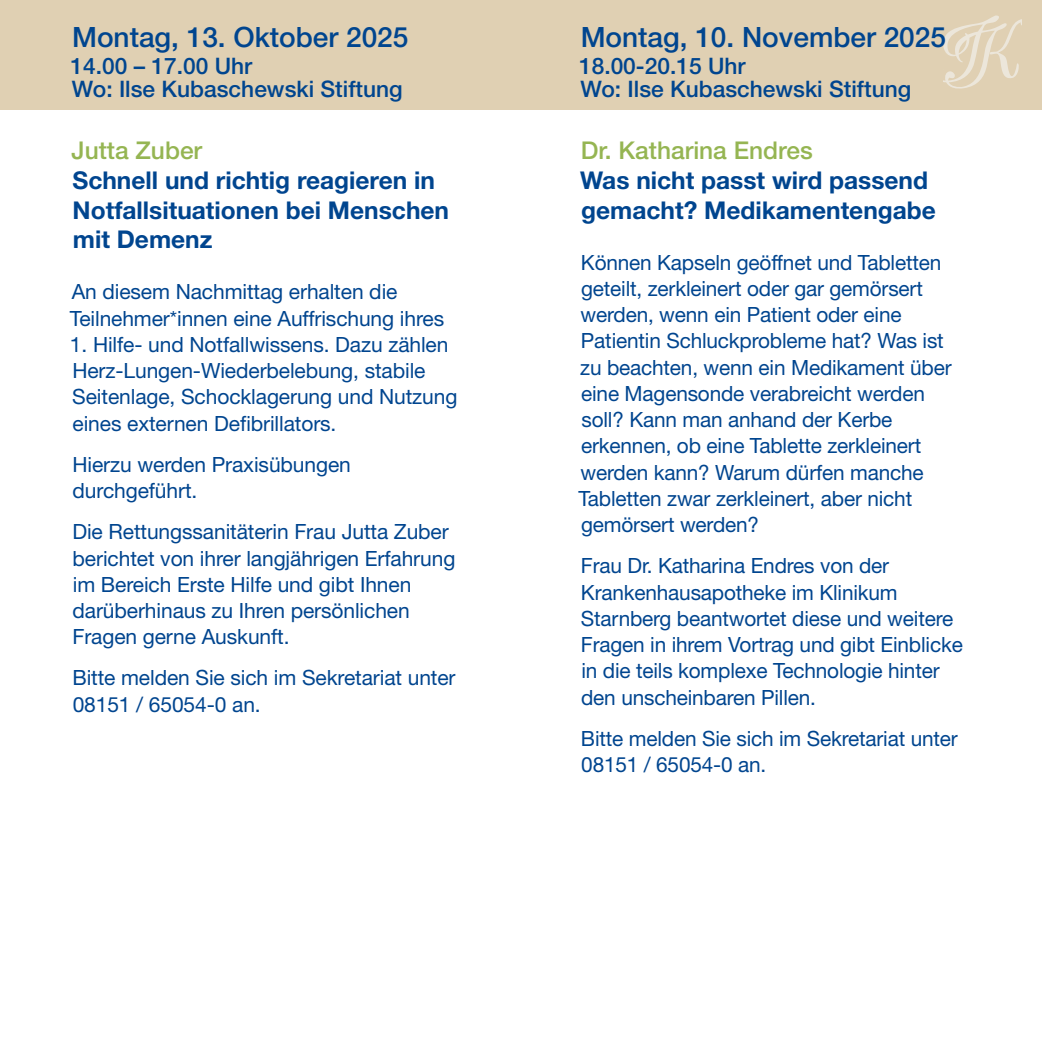
<style>
.page{position:relative;width:1042px;height:1042px;background:#fff}
.page>*{position:absolute;margin:0;border:0;box-sizing:border-box;transform-origin:0 0}
.t1{font:500 28px "Helvetica Neue LT";color:#00458f}
.t2{font:700 24.5px/29.8px "Helvetica Neue LT";color:#00458f}
.t3{font:500 24.5px "Helvetica Neue LT";color:#95b552}
.t4{font:500 22.75px/22.8px "Helvetica Neue LT";color:#00458f}
.t5{font:21px/26.2px "Helvetica Neue LT";letter-spacing:-.01em;color:#00458f}
</style>
<div class="page">
<div style="left:0;top:0;width:1042px;height:109px;background:#e0d0b3"></div>
<svg style="left:943px;top:15px;width:78px;height:74px"></svg>
<h1 class="t1" style="left:72px;top:20px;width:338px">Montag, 13. Oktober 2025</h1>
<p class="t4" style="left:70px;top:55px;width:334px">14.00 – 17.00 Uhr<br>Wo: Ilse Kubaschewski Stiftung</p>
<p class="t3" style="left:72px;top:136px;width:132px">Jutta Zuber</p>
<p class="t2" style="left:72px;top:165px;width:378px">Schnell und richtig reagieren in<br>Notfallsituationen bei Menschen mit Demenz</p>
<p class="t5" style="left:70px;top:278px;width:376px">An diesem Nachmittag erhalten die<br>Teilnehmer*innen eine Auffrischung ihres</p>
<p class="t5" style="left:70px;top:331px;width:389px">1. Hilfe- und Notfallwissens. Dazu zählen Herz-Lungen-Wiederbelebung, stabile Seitenlage, Schocklagerung und Nutzung eines externen Defibrillators.</p>
<p class="t5" style="left:72px;top:451px;width:280px">Hierzu werden Praxisübungen durchgeführt.</p>
<p class="t5" style="left:72px;top:518px;width:384px">Die Rettungssanitäterin Frau Jutta Zuber berichtet von ihrer langjährigen Erfahrung im Bereich Erste Hilfe und gibt Ihnen darüberhinaus zu Ihren persönlichen Fragen gerne Auskunft.</p>
<p class="t5" style="left:72px;top:664px;width:385px">Bitte melden Sie sich im Sekretariat unter<br>08151 / 65054-0 an.</p>
<h1 class="t1" style="left:581px;top:20px;width:367px">Montag, 10. November 2025</h1>
<p class="t4" style="left:579px;top:55px;width:334px">18.00-20.15 Uhr<br>Wo: Ilse Kubaschewski Stiftung</p>
<p class="t3" style="left:581px;top:136px;width:233px">Dr. Katharina Endres</p>
<p class="t2" style="left:580px;top:165px;width:357px">Was nicht passt wird passend gemacht? Medikamentengabe</p>
<p class="t5" style="left:578px;top:249px;width:375px">Können Kapseln geöffnet und Tabletten geteilt, zerkleinert oder gar gemörsert werden, wenn ein Patient oder eine Patientin Schluckprobleme hat? Was ist zu beachten, wenn ein Medikament über eine Magensonde verabreicht werden soll? Kann man anhand der Kerbe erkennen, ob eine Tablette zerkleinert werden kann? Warum dürfen manche Tabletten zwar zerkleinert, aber nicht gemörsert werden?</p>
<p class="t5" style="left:581px;top:552px;width:383px">Frau Dr. Katharina Endres von der Krankenhausapotheke im Klinikum Starnberg beantwortet diese und weitere Fragen in ihrem Vortrag und gibt Einblicke in die teils komplexe Technologie hinter den unscheinbaren Pillen.</p>
<p class="t5" style="left:581px;top:725px;width:378px">Bitte melden Sie sich im Sekretariat unter<br>08151 / 65054-0 an.</p>
</div>
